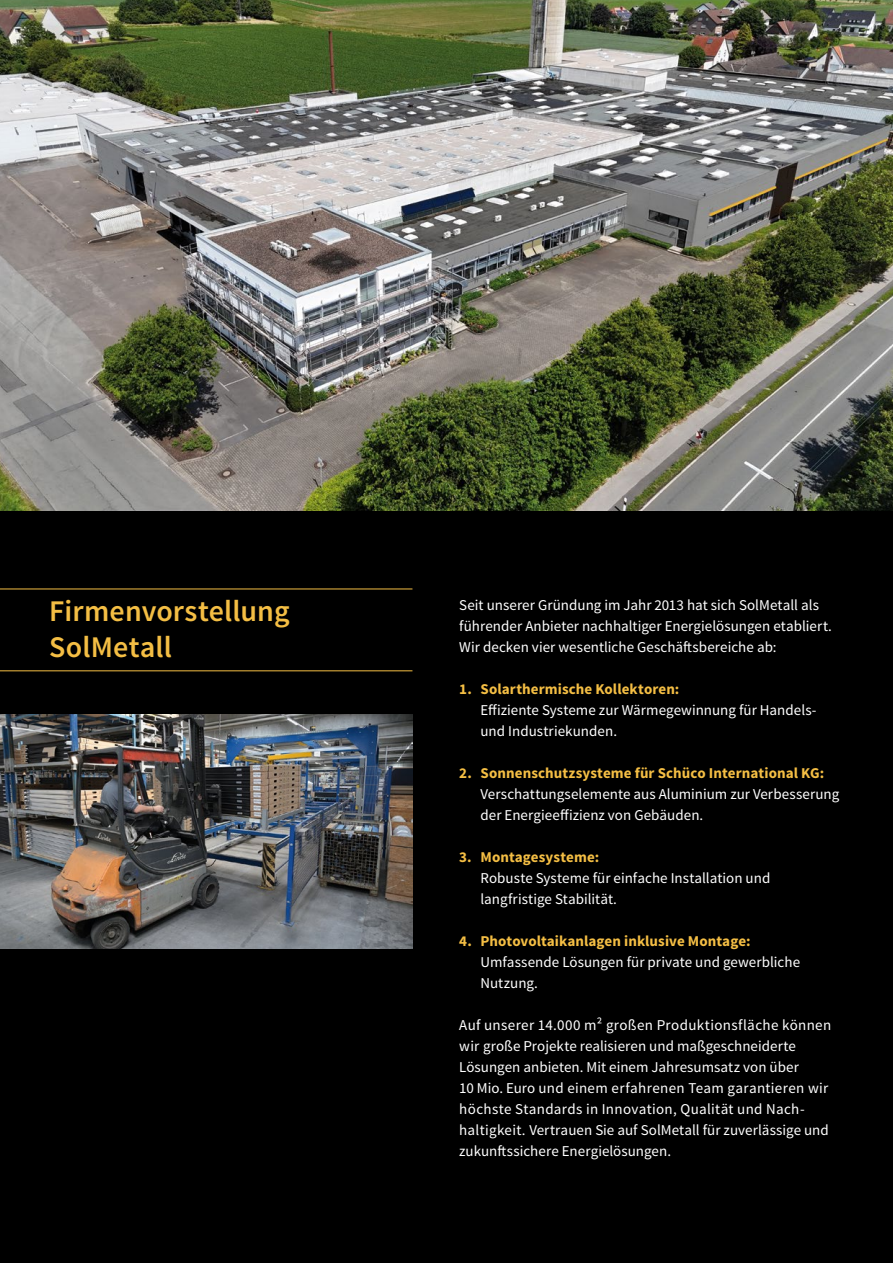
<style>
.page{position:relative;width:893px;height:1263px;background:#000}
.page>*{position:absolute;margin:0;border:0;box-sizing:border-box;transform-origin:0 0}
.t1{font:600 30px/36px "Source Sans Pro";letter-spacing:.005em;color:#f4be44}
.t2{font:15px/21px "Source Sans Pro";letter-spacing:.005em;color:#fff}
.t3{font:700 15px "Source Sans Pro";letter-spacing:.005em;color:#f4be44}
</style>
<div class="page">
<img style="left:0;top:715px;width:412px;height:234px">
<hr style="left:0;top:589px;width:412px;height:1px;background:#f4be44">
<hr style="left:0;top:670px;width:412px;height:1px;background:#f4be44">
<img style="left:0;top:0;width:893px;height:510px">
<h1 class="t1" style="left:49px;top:594px;width:242px">Firmenvorstellung<br>SolMetall</h1>
<p class="t2" style="left:459px;top:594px;width:374px">Seit unserer Gründung im Jahr 2013 hat sich SolMetall als führender Anbieter nachhaltiger Energielösungen etabliert.<br>Wir decken vier wesentliche Geschäftsbereiche ab:</p>
<p class="t3" style="left:459px;top:679px;width:222px">1. Solarthermische Kollektoren:</p>
<p class="t2" style="left:480px;top:699px;width:338px">Effiziente Systeme zur Wärmegewinnung für Handels&shy;und Industriekunden.</p>
<p class="t3" style="left:459px;top:763px;width:366px">2. Sonnenschutzsysteme für Schüco International KG:</p>
<p class="t2" style="left:480px;top:783px;width:360px">Verschattungselemente aus Aluminium zur Verbesserung der Energieeffizienz von Gebäuden.</p>
<p class="t3" style="left:459px;top:847px;width:142px">3. Montagesysteme:</p>
<p class="t2" style="left:480px;top:867px;width:291px">Robuste Systeme für einfache Installation und langfristige Stabilität.</p>
<p class="t3" style="left:459px;top:931px;width:293px">4. Photovoltaikanlagen inklusive Montage:</p>
<p class="t2" style="left:480px;top:951px;width:321px">Umfassende Lösungen für private und gewerbliche<br>Nutzung.</p>
<p class="t2" style="left:459px;top:1014px;width:374px">Auf unserer 14.000 m² großen Produktionsfläche können wir große Projekte realisieren und maßgeschneiderte Lösungen anbieten. Mit einem Jahresumsatz von über<br>10 Mio. Euro und einem erfahrenen Team garantieren wir höchste Standards in Innovation, Qualität und Nach&shy;haltigkeit. Vertrauen Sie auf SolMetall für zuverlässige und zukunftssichere Energielösungen.</p>
</div>
